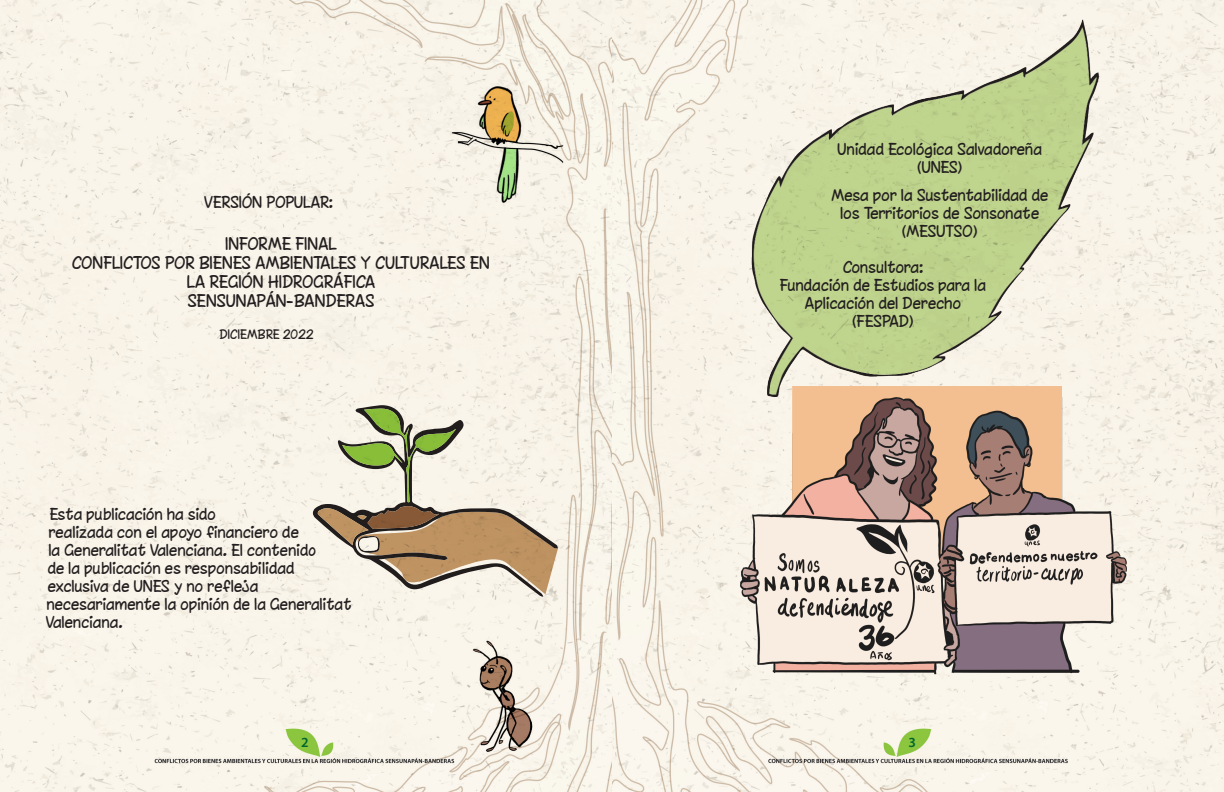
<style>
.page{position:relative;width:1224px;height:792px;background:#fff}
.page>*{position:absolute;margin:0;border:0;box-sizing:border-box;transform-origin:0 0}
.t1{font:16px/19.2px "Chinacat";color:#231f20;text-align:center}
.t2{font:15px/18px "Chinacat";color:#231f20;text-align:center}
.t3{font:600 14px "Myriad Pro";color:#00652e}
.t4{font:12px "Chinacat";color:#231f20}
</style>
<div class="page">
<img style="left:0;top:0;width:1224px;height:792px">
<img style="left:738px;top:16px;width:369px;height:354px">
<img style="left:451px;top:82px;width:114px;height:121px">
<svg style="left:313px;top:405px;width:245px;height:192px;background:#ece7dc"></svg>
<svg style="left:318px;top:409px;width:240px;height:185px;background:#cec3ac"></svg>
<img style="left:459px;top:640px;width:80px;height:111px">
<img style="left:716px;top:370px;width:431px;height:317px">
<p class="t2" style="left:204px;top:193px;width:130px">VERSIÓN POPULAR:</p>
<p class="t1" style="left:226px;top:234px;width:113px">INFORME FINAL</p>
<p class="t1" style="left:73px;top:253px;width:419px">CONFLICTOS POR BIENES AMBIENTALES Y CULTURALES EN<br>LA REGIÓN HIDROGRÁFICA</p>
<p class="t1" style="left:188px;top:291px;width:188px">SENSUNAPÁN-BANDERAS</p>
<p class="t4" style="left:220px;top:327px;width:96px">DICIEMBRE 2022</p>
<p class="t2" style="left:46px;top:505px;width:307px;text-align:left">Esta publicación ha sido<br>realizada con el apoyo financiero de<br>la Generalitat Valenciana. El contenido<br>de la publicación es responsabilidad exclusiva de UNES y no refleja necesariamente la opinión de la Generalitat<br>Valenciana.</p>
<p class="t2" style="left:838px;top:140px;width:206px">Unidad Ecológica Salvadoreña</p>
<p class="t2" style="left:918px;top:158px;width:46px">(UNES)</p>
<p class="t2" style="left:832px;top:186px;width:219px">Mesa por la Sustentabilidad de los Territorios de Sonsonate</p>
<p class="t2" style="left:903px;top:222px;width:77px">(MESUTSO)</p>
<p class="t2" style="left:843px;top:258px;width:82px">Consultora:</p>
<p class="t2" style="left:780px;top:276px;width:208px">Fundación de Estudios para la<br>Aplicación del Derecho</p>
<p class="t2" style="left:853px;top:312px;width:63px">(FESPAD)</p>
<p class="t3" style="left:301px;top:733px;width:9px">2</p>
<p class="t3" style="left:908px;top:733px;width:9px">3</p>
</div>
